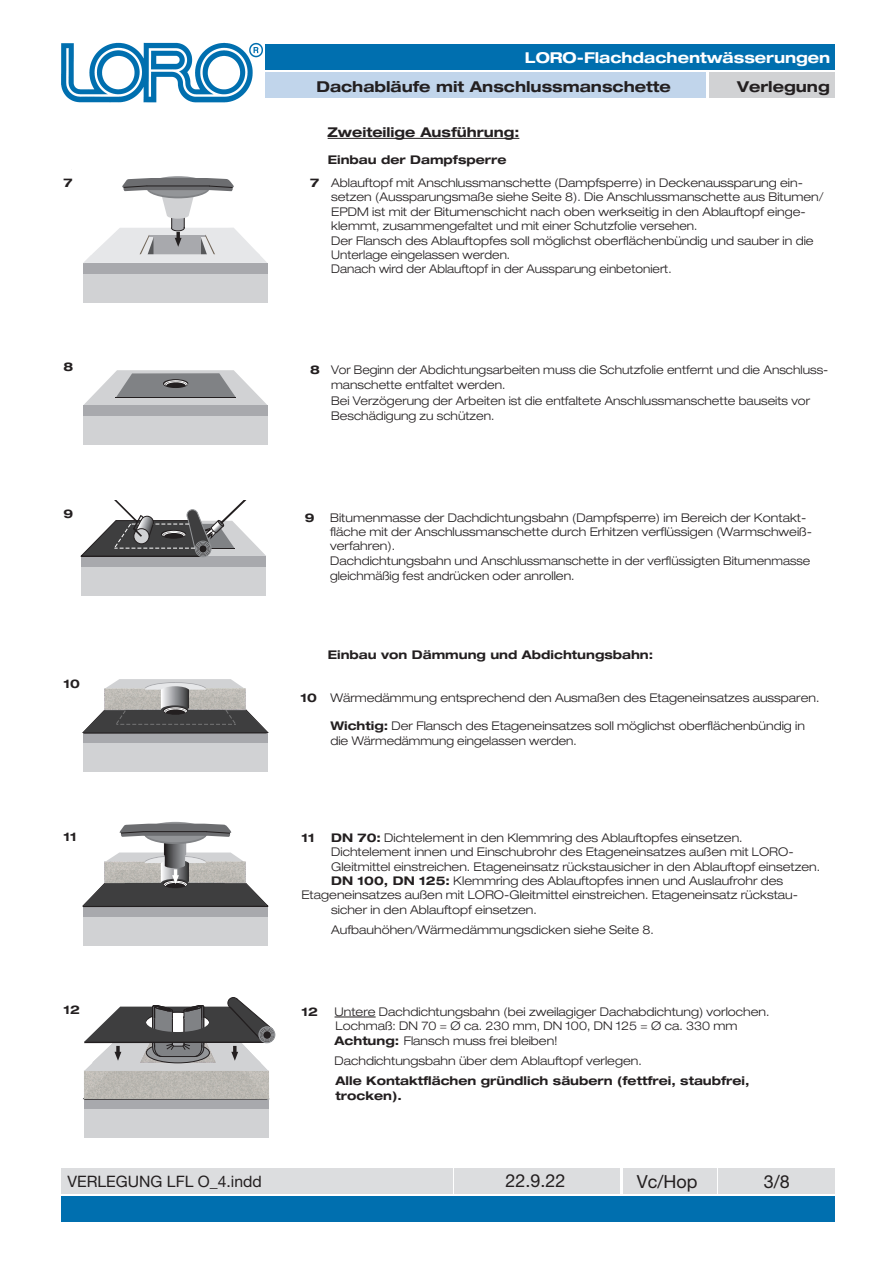
<style>
.page{position:relative;width:893px;height:1263px;background:#fff}
.page>*{position:absolute;margin:0;border:0;box-sizing:border-box;transform-origin:0 0}
.t1{font:18px "Helvetica Neue LT Std";color:#231f20}
.t2{font:15.75px "Helvetica Neue LT Std";color:#231f20}
.t3{font:700 expanded 15px "Helvetica Neue LT Std";color:#231f20}
.t4{font:700 expanded 15px "Helvetica Neue LT Std";color:#fff}
.t5{font:700 expanded 13.5px "Helvetica Neue LT Std";color:#231f20}
.t6{font:300 expanded 12px/14.4px "Helvetica Neue LT Std";color:#231f20}
.t7{font:300 expanded 12px/15.3px "Helvetica Neue LT Std";color:#231f20;scale:.96 1}
.t8{font:700 expanded 12px/14.4px "Helvetica Neue LT Std";color:#231f20}
.s1{font-weight:700}
</style>
<div class="page">
<img style="left:61px;top:42px;width:202px;height:61px">
<div style="left:266px;top:45px;width:569px;height:25px;background:#006faf"></div>
<div style="left:709px;top:72px;width:126px;height:26px;background:#d1d2d4"></div>
<div style="left:266px;top:72px;width:440px;height:26px;background:#c1d5eb"></div>
<div style="left:61px;top:1196px;width:774px;height:26px;background:#006faf"></div>
<div style="left:61px;top:1168px;width:391px;height:25px;background:#dcdddf"></div>
<div style="left:454px;top:1168px;width:166px;height:25px;background:#dcdddf"></div>
<div style="left:623px;top:1168px;width:93px;height:25px;background:#dcdddf"></div>
<div style="left:719px;top:1168px;width:116px;height:25px;background:#dcdddf"></div>
<hr style="left:328px;top:138px;width:191px;height:1px;background:#231f20">
<div style="left:83px;top:263px;width:185px;height:11px;background:#a8a9ad"></div>
<div style="left:83px;top:274px;width:185px;height:28px;background:#d1d2d4"></div>
<svg style="left:147px;top:176px;width:63px;height:21px"></svg>
<svg style="left:84px;top:178px;width:183px;height:85px"></svg>
<div style="left:83px;top:405px;width:185px;height:12px;background:#a8a9ad"></div>
<div style="left:83px;top:416px;width:185px;height:29px;background:#d1d2d4"></div>
<svg style="left:84px;top:370px;width:183px;height:35px"></svg>
<hr style="left:116px;top:398px;width:120px;height:1px;background:#231f20">
<div style="left:82px;top:556px;width:184px;height:11px;background:#a8a9ad"></div>
<div style="left:82px;top:567px;width:184px;height:28px;background:#d1d2d4"></div>
<hr style="left:82px;top:556px;width:121px;height:1px;background:#231f20">
<div style="left:195px;top:541px;width:16px;height:16px;border:1px solid #939598;border-radius:50%"></div>
<svg style="left:81px;top:500px;width:185px;height:56px"></svg>
<div style="left:83px;top:732px;width:185px;height:12px;background:#a8a9ad"></div>
<div style="left:83px;top:743px;width:185px;height:29px;background:#d1d2d4"></div>
<svg style="left:83px;top:679px;width:185px;height:55px"></svg>
<div style="left:83px;top:906px;width:185px;height:11px;background:#a8a9ad"></div>
<div style="left:83px;top:917px;width:184px;height:28px;background:#d1d2d4"></div>
<svg style="left:144px;top:822px;width:63px;height:20px"></svg>
<svg style="left:83px;top:824px;width:185px;height:83px"></svg>
<div style="left:84px;top:1109px;width:184px;height:28px;background:#d1d2d4"></div>
<div style="left:259px;top:1027px;width:16px;height:16px;border:1px solid #939598;border-radius:50%"></div>
<svg style="left:84px;top:997px;width:189px;height:103px"></svg>
<hr style="left:335px;top:1017px;width:41px;height:1px;background:#231f20">
<p class="t4" style="left:525px;top:48px;width:307px">LORO-Flachdachentwässerungen</p>
<p class="t3" style="left:316px;top:77px;width:356px">Dachabläufe mit Anschlussmanschette</p>
<p class="t3" style="left:737px;top:77px;width:94px">Verlegung</p>
<p class="t5" style="left:328px;top:123px;width:193px">Zweiteilige Ausführung:</p>
<p class="t8" style="left:328px;top:152px;width:180px">Einbau der Dampfsperre</p>
<p class="t8" style="left:64px;top:175px;width:11px">7</p>
<p class="t6" style="left:331px;top:175px;width:494px;text-indent:-21px"><span class="s1">7</span> Ablauftopf mit Anschlussmanschette (Dampfsperre) in Deckenaussparung ein&shy;setzen (Aussparungsmaße siehe Seite 8). Die Anschlussmanschette aus Bitumen/ EPDM ist mit der Bitumenschicht nach oben werkseitig in den Ablauftopf einge&shy;klemmt, zusammengefaltet und mit einer Schutzfolie versehen.<br>Der Flansch des Ablauftopfes soll möglichst oberflächenbündig und sauber in die Unterlage eingelassen werden.<br>Danach wird der Ablauftopf in der Aussparung einbetoniert.</p>
<p class="t8" style="left:64px;top:359px;width:11px">8</p>
<p class="t7" style="left:331px;top:362px;width:519px;text-indent:-21px"><span class="s1">8</span> Vor Beginn der Abdichtungsarbeiten muss die Schutzfolie entfernt und die Anschluss&shy;manschette entfaltet werden.<br>Bei Verzögerung der Arbeiten ist die entfaltete Anschlussmanschette bauseits vor Beschädigung zu schützen.</p>
<p class="t8" style="left:64px;top:506px;width:11px">9</p>
<p class="t8" style="left:305px;top:510px;width:11px">9</p>
<p class="t6" style="left:330px;top:510px;width:484px">Bitumenmasse der Dachdichtungsbahn (Dampfsperre) im Bereich der Kontakt&shy;fläche mit der Anschlussmanschette durch Erhitzen verflüssigen (Warmschweiß&shy;verfahren).<br>Dachdichtungsbahn und Anschlussmanschette in der verflüssigten Bitumenmasse gleichmäßig fest andrücken oder anrollen.</p>
<p class="t8" style="left:328px;top:647px;width:327px">Einbau von Dämmung und Abdichtungsbahn:</p>
<p class="t8" style="left:64px;top:676px;width:18px">10</p>
<p class="t6" style="left:301px;top:690px;width:520px"><span class="s1">10</span> Wärmedämmung entsprechend den Ausmaßen des Etageneinsatzes aussparen.</p>
<p class="t6" style="left:330px;top:719px;width:476px"><span class="s1">Wichtig:</span> Der Flansch des Etageneinsatzes soll möglichst oberflächenbündig in die Wärmedämmung eingelassen werden.</p>
<p class="t8" style="left:64px;top:829px;width:15px">11</p>
<p class="t8" style="left:301px;top:830px;width:15px">11</p>
<p class="t6" style="left:331px;top:830px;width:413px"><span class="s1">DN 70:</span> Dichtelement in den Klemmring des Ablauftopfes einsetzen.</p>
<p class="t6" style="left:331px;top:844px;width:464px">Dichtelement innen und Einschubrohr des Etageneinsatzes außen mit LORO-</p>
<p class="t6" style="left:331px;top:859px;width:490px">Gleitmittel einstreichen. Etageneinsatz rückstausicher in den Ablauftopf einsetzen.</p>
<p class="t6" style="left:331px;top:873px;width:454px"><span class="s1">DN 100, DN 125:</span> Klemmring des Ablauftopfes innen und Auslaufrohr des</p>
<p class="t6" style="left:301px;top:888px;width:498px">Etageneinsatzes außen mit LORO-Gleitmittel einstreichen. Etageneinsatz rückstau-</p>
<p class="t6" style="left:331px;top:902px;width:207px">sicher in den Ablauftopf einsetzen.</p>
<p class="t6" style="left:331px;top:922px;width:324px">Aufbauhöhen/Wärmedämmungsdicken siehe Seite 8.</p>
<p class="t8" style="left:64px;top:1002px;width:18px">12</p>
<p class="t8" style="left:301px;top:1004px;width:18px">12</p>
<p class="t6" style="left:335px;top:1004px;width:436px">Untere Dachdichtungsbahn (bei zweilagiger Dachabdichtung) vorlochen.<br>Lochmaß: DN 70 = Ø ca. 230 mm, DN 100, DN 125 = Ø ca. 330 mm<br><span class="s1">Achtung:</span> Flansch muss frei bleiben!</p>
<p class="t6" style="left:335px;top:1053px;width:309px">Dachdichtungsbahn über dem Ablauftopf verlegen.</p>
<p class="t8" style="left:336px;top:1073px;width:415px">Alle Kontaktflächen gründlich säubern (fettfrei, staubfrei, trocken).</p>
<h2 class="t2" style="left:67px;top:1172px;width:196px">VERLEGUNG LFL O_4.indd</h2>
<h1 class="t1" style="left:505px;top:1170px;width:62px">22.9.22</h1>
<h1 class="t1" style="left:637px;top:1170px;width:62px">Vc/Hop</h1>
<h1 class="t1" style="left:764px;top:1171px;width:28px">3/8</h1>
</div>
